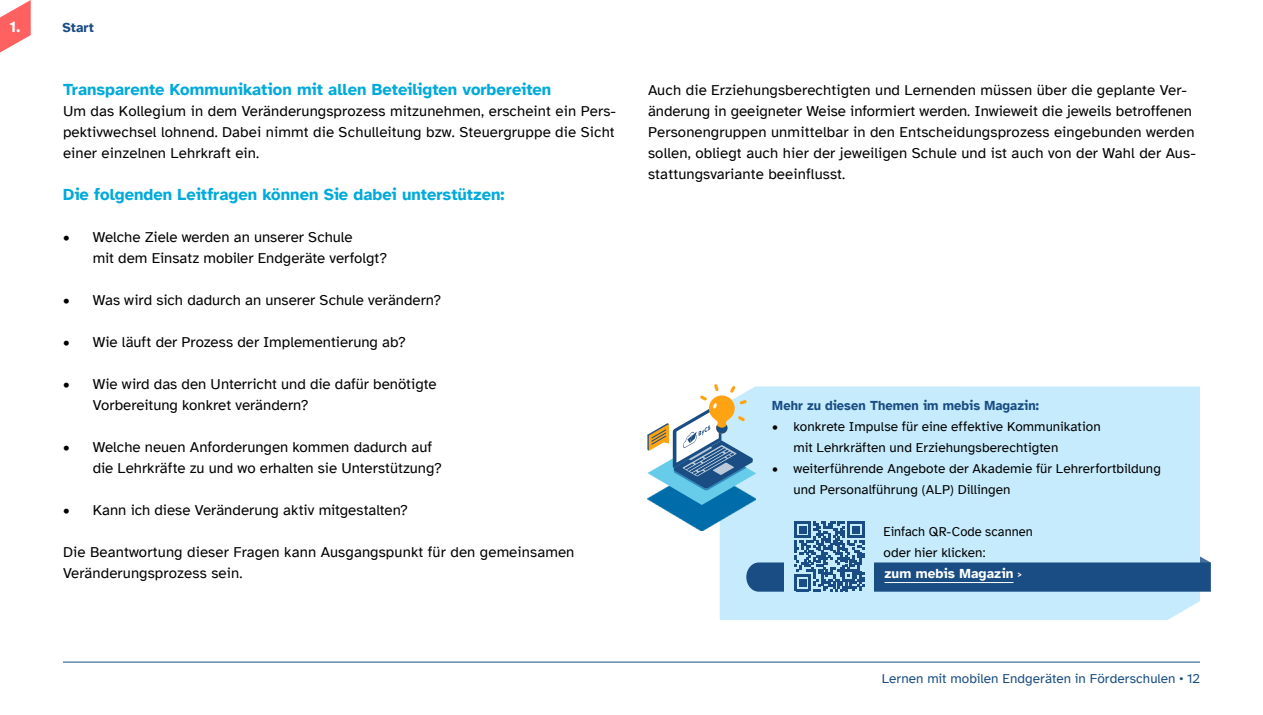
<style>
.page{position:relative;width:1263px;height:715px;background:#fff}
.page>*{position:absolute;margin:0;border:0;box-sizing:border-box;transform-origin:0 0}
.t1{font:700 16.5px "Atkinson Hyperlegible";color:#00aada}
.t2{font:700 15.3px "Atkinson Hyperlegible";color:#fff}
.t3{font:15px/21px "Atkinson Hyperlegible";letter-spacing:.005em;color:#000}
.t4{font:13.5px/21px "Atkinson Hyperlegible";letter-spacing:.005em;color:#000}
.t5{font:13.5px "Atkinson Hyperlegible";letter-spacing:.005em;color:#194d83}
.t6{font:13.5px/21px "Atkinson Hyperlegible";letter-spacing:.005em;color:#000;scale:.95 1}
.t7{font:700 13.5px "Atkinson Hyperlegible";letter-spacing:.01em;color:#194d83;scale:.95 1}
.t8{font:700 13.5px "Atkinson Hyperlegible";letter-spacing:.005em;color:#fff}
.t9{font:700 13.5px "Atkinson Hyperlegible";letter-spacing:.01em;color:#194d83}
.s1{font-size:9px}
</style>
<div class="page">
<svg style="left:0;top:0;width:31px;height:53px"></svg>
<hr style="left:63px;top:661px;width:1137px;height:1px;background:#194d83">
<div style="left:720px;top:386px;width:480px;height:234px;background:#c6ebfc"></div>
<div style="left:784px;top:511px;width:90px;height:89px;background:#c6ebfc"></div>
<svg style="left:746px;top:521px;width:465px;height:70px;background:#7ea8c9"></svg>
<svg style="left:657px;top:505px;width:99px;height:25px"></svg>
<svg style="left:647px;top:384px;width:109px;height:121px"></svg>
<p class="t2" style="left:10px;top:17px;width:12px">1.</p>
<p class="t9" style="left:62px;top:19px;width:33px">Start</p>
<p class="t1" style="left:63px;top:79px;width:490px">Transparente Kommunikation mit allen Beteiligten vorbereiten</p>
<p class="t3" style="left:63px;top:100px;width:555px;text-align:justify">Um das Kollegium in dem Veränderungsprozess mitzunehmen, erscheint ein Pers&shy;pektivwechsel lohnend. Dabei nimmt die Schulleitung bzw. Steuergruppe die Sicht einer einzelnen Lehrkraft ein.</p>
<p class="t1" style="left:63px;top:184px;width:443px">Die folgenden Leitfragen können Sie dabei unterstützen:</p>
<p class="t3" style="left:93px;top:226px;width:296px;text-indent:-30px">• Welche Ziele werden an unserer Schule<br>mit dem Einsatz mobiler Endgeräte verfolgt?</p>
<p class="t3" style="left:63px;top:289px;width:380px">• Was wird sich dadurch an unserer Schule verändern?</p>
<p class="t3" style="left:63px;top:331px;width:344px">• Wie läuft der Prozess der Implementierung ab?</p>
<p class="t3" style="left:93px;top:373px;width:345px;text-indent:-30px">• Wie wird das den Unterricht und die dafür benötigte<br>Vorbereitung konkret verändern?</p>
<p class="t3" style="left:93px;top:436px;width:351px;text-indent:-30px">• Welche neuen Anforderungen kommen dadurch auf die Lehrkräfte zu und wo erhalten sie Unterstützung?</p>
<p class="t3" style="left:63px;top:499px;width:347px">• Kann ich diese Veränderung aktiv mitgestalten?</p>
<p class="t3" style="left:63px;top:541px;width:513px">Die Beantwortung dieser Fragen kann Ausgangspunkt für den gemeinsamen<br>Veränderungsprozess sein.</p>
<p class="t3" style="left:648px;top:79px;width:549px">Auch die Erziehungsberechtigten und Lernenden müssen über die geplante Ver&shy;änderung in geeigneter Weise informiert werden. Inwieweit die jeweils betroffenen Personengruppen unmittelbar in den Entscheidungsprozess eingebunden werden sollen, obliegt auch hier der jeweiligen Schule und ist auch von der Wahl der Aus&shy;stattungsvariante beeinflusst.</p>
<p class="t7" style="left:772px;top:397px;width:282px">Mehr zu diesen Themen im mebis Magazin:</p>
<p class="t4" style="left:793px;top:416px;width:309px;text-indent:-21px">• konkrete Impulse für eine effektive Kommunikation mit Lehrkräften und Erziehungsberechtigten</p>
<p class="t4" style="left:793px;top:458px;width:369px;text-indent:-21px">• weiterführende Angebote der Akademie für Lehrerfortbildung und Personalführung (ALP) Dillingen</p>
<p class="t6" style="left:883px;top:521px;width:159px">Einfach QR-Code scannen oder hier klicken:</p>
<p class="t8" style="left:884px;top:565px;width:139px">zum mebis Magazin <span class="s1">&gt;</span></p>
<p class="t5" style="left:882px;top:671px;width:320px">Lernen mit mobilen Endgeräten in Förderschulen <sup>•</sup> 12</p>
</div>
